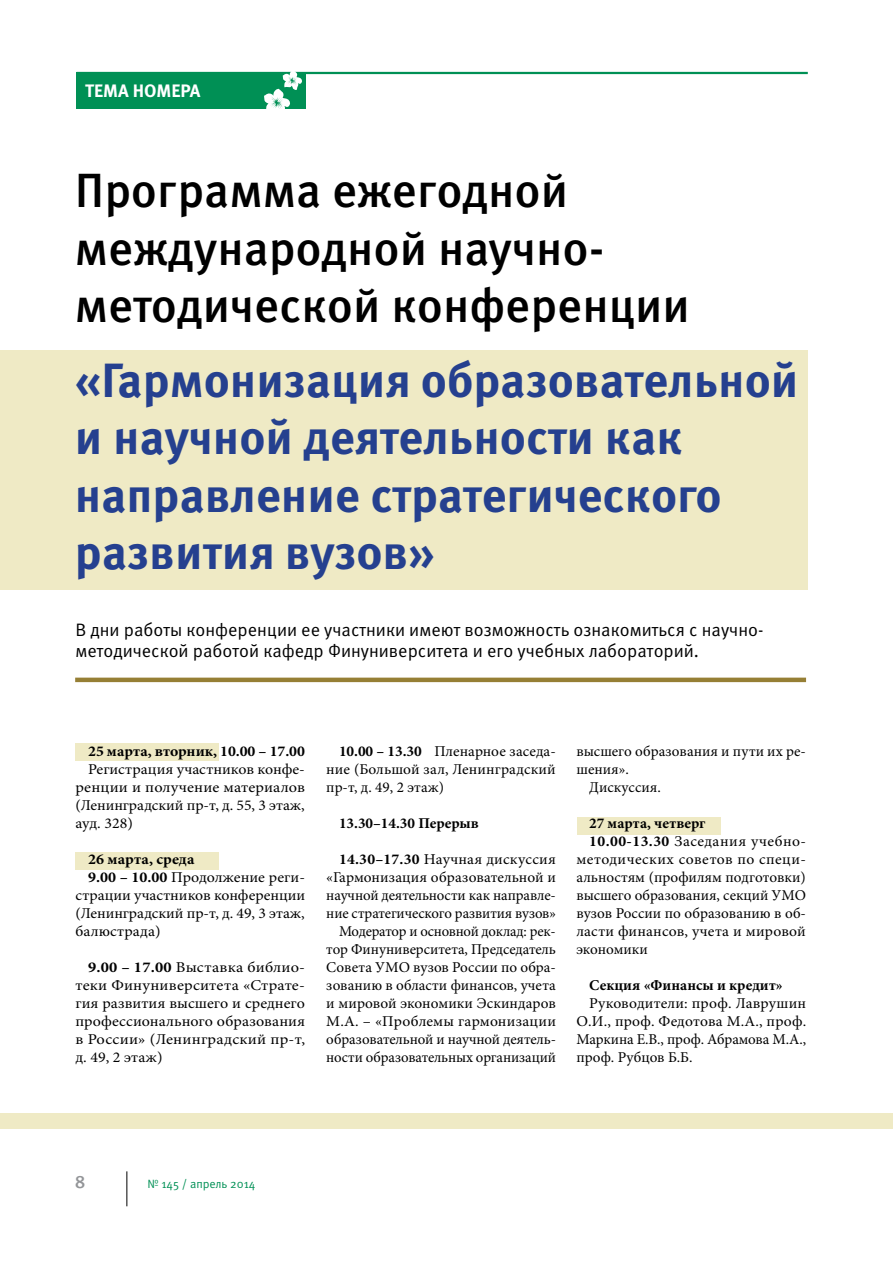
<style>
.page{position:relative;width:893px;height:1263px;background:#fff}
.page>*{position:absolute;margin:0;border:0;box-sizing:border-box;transform-origin:0 0}
.t1{font:700 48px/57.6px "Meta Pro";color:#25408f}
.t2{font:500 48px/57.6px "Meta Pro";color:#000}
.t3{font:18px/21px "Meta Pro";color:#000}
.t4{font:700 18px "Meta Pro";color:#fff}
.t5{font:500 18px "Meta Pro";color:#939598}
.t6{font:15px/18px "Minion Pro";color:#000;text-align:right;scale:1.04 1}
.t7{font:15px/18px "Minion Pro";color:#000;text-align:justify}
.t8{font:15px/18px "Minion Pro";color:#000;text-align:justify;scale:1.09 1}
.t9{font:15px/18px "Minion Pro";color:#000;text-align:justify;scale:1.06 1}
.t10{font:15px "Minion Pro";color:#000;scale:1.05 1}
.t11{font:700 15px "Minion Pro";color:#000}
.t12{font:700 15px "Minion Pro";color:#000;scale:1.05 1}
.t13{font:15px "Minion Pro";letter-spacing:.03em;color:#000;scale:1.04 1}
.t14{font:15px "Minion Pro";letter-spacing:.025em;color:#000;scale:1.04 1}
.t15{font:700 15px "Minion Pro";color:#000;scale:1.06 1}
.t16{font:12px "Meta Pro";color:#009055}
.s1{font-weight:700}
</style>
<div class="page">
<hr style="left:127px;top:1171px;width:1px;height:35px;background:#000">
<hr style="left:77px;top:72px;width:731px;height:1px;background:#009055">
<hr style="left:77px;top:73px;width:731px;height:1px;background:#009055">
<div style="left:77px;top:73px;width:229px;height:36px;background:#009055"></div>
<svg style="left:264px;top:71px;width:38px;height:38px"></svg>
<div style="left:0;top:351px;width:808px;height:239px;background:#efeac5"></div>
<div style="left:577px;top:817px;width:144px;height:17px;background:#efeac5"></div>
<div style="left:75px;top:853px;width:144px;height:17px;background:#efeac5"></div>
<div style="left:75px;top:743px;width:144px;height:17px;background:#efeac5"></div>
<hr style="left:75px;top:678px;width:731px;height:4px;background:#967f35">
<div style="left:0;top:1113px;width:893px;height:16px;background:#efeac5"></div>
<p class="t4" style="left:85px;top:79px;width:117px">ТЕМА НОМЕРА</p>
<h1 class="t2" style="left:75px;top:163px;width:616px">Программа ежегодной международной научно&shy;методической конференции</h1>
<h1 class="t1" style="left:75px;top:353px;width:725px">«Гармонизация образовательной и научной деятельности как направление стратегического развития вузов»</h1>
<p class="t3" style="left:75px;top:620px;width:689px">В дни работы конференции ее участники имеют возможность ознакомиться с научно&shy;методической работой кафедр Финуниверситета и его учебных лабораторий.</p>
<p class="t12" style="left:88px;top:741px;width:208px">25 марта, вторник, 10.00 – 17.00</p>
<p class="t9" style="left:75px;top:760px;width:218px;text-indent:13px">Регистрация участников конфе&shy;ренции и получение материалов (Ленинградский пр-т, д. 55, 3 этаж, ауд. 328)</p>
<p class="t15" style="left:88px;top:849px;width:102px">26 марта, среда</p>
<p class="t9" style="left:88px;top:868px;width:206px"><span class="s1">9.00 – 10.00</span> Продолжение реги-</p>
<p class="t10" style="left:75px;top:885px;width:220px">страции участников конференции</p>
<p class="t10" style="left:75px;top:903px;width:220px">(Ленинградский пр-т, д. 49, 3 этаж,</p>
<p class="t9" style="left:75px;top:922px;width:82px">балюстрада)</p>
<p class="t8" style="left:75px;top:958px;width:212px;text-indent:13px"><span class="s1">9.00 – 17.00</span> Выставка библио&shy;теки Финуниверситета «Страте&shy;гия развития высшего и среднего профессионального образования в России» (Ленинградский пр-т, д. 49, 2 этаж)</p>
<p class="t7" style="left:326px;top:742px;width:231px;text-indent:13px"><span class="s1">10.00 – 13.30</span> Пленарное заседа&shy;ние (Большой зал, Ленинградский пр-т, д. 49, 2 этаж)</p>
<p class="t11" style="left:339px;top:813px;width:141px">13.30–14.30 Перерыв</p>
<p class="t6" style="left:326px;top:850px;width:222px"><span class="s1">14.30–17.30</span> Научная дискуссия «Гармонизация образовательной и научной деятельности как направле&shy;ние стратегического развития вузов» Модератор и основной доклад: рек&shy;тор Финуниверситета, Председатель Совета УМО вузов России по обра&shy;зованию в области финансов, учета и мировой экономики Эскиндаров М.А. – «Проблемы гармонизации образовательной и научной деятель&shy;ности образовательных организаций</p>
<p class="t7" style="left:576px;top:742px;width:231px">высшего образования и пути их ре-</p>
<p class="t7" style="left:576px;top:760px;width:54px">шения».</p>
<p class="t7" style="left:589px;top:778px;width:73px">Дискуссия.</p>
<p class="t11" style="left:589px;top:813px;width:118px">27 марта, четверг</p>
<p class="t13" style="left:589px;top:831px;width:210px"><span class="s1">10.00-13.30</span> Заседания учебно-</p>
<p class="t14" style="left:576px;top:849px;width:222px">методических советов по специ-</p>
<p class="t7" style="left:576px;top:868px;width:231px">альностям (профилям подготовки)</p>
<p class="t7" style="left:576px;top:886px;width:231px">высшего образования, секций УМО</p>
<p class="t7" style="left:576px;top:904px;width:231px">вузов России по образованию в об-</p>
<p class="t6" style="left:576px;top:922px;width:222px">ласти финансов, учета и мировой</p>
<p class="t7" style="left:576px;top:940px;width:73px">экономики</p>
<p class="t11" style="left:589px;top:975px;width:195px">Секция «Финансы и кредит»</p>
<p class="t6" style="left:576px;top:994px;width:222px;text-align:justify;text-indent:13px">Руководители: проф. Лаврушин О.И., проф. Федотова М.А., проф.<br>Маркина Е.В., проф. Абрамова М.А., проф. Рубцов Б.Б.</p>
<p class="t5" style="left:75px;top:1170px;width:12px">8</p>
<p class="t16" style="left:148px;top:1176px;width:109px">№ 145 / апрель 2014</p>
</div>
